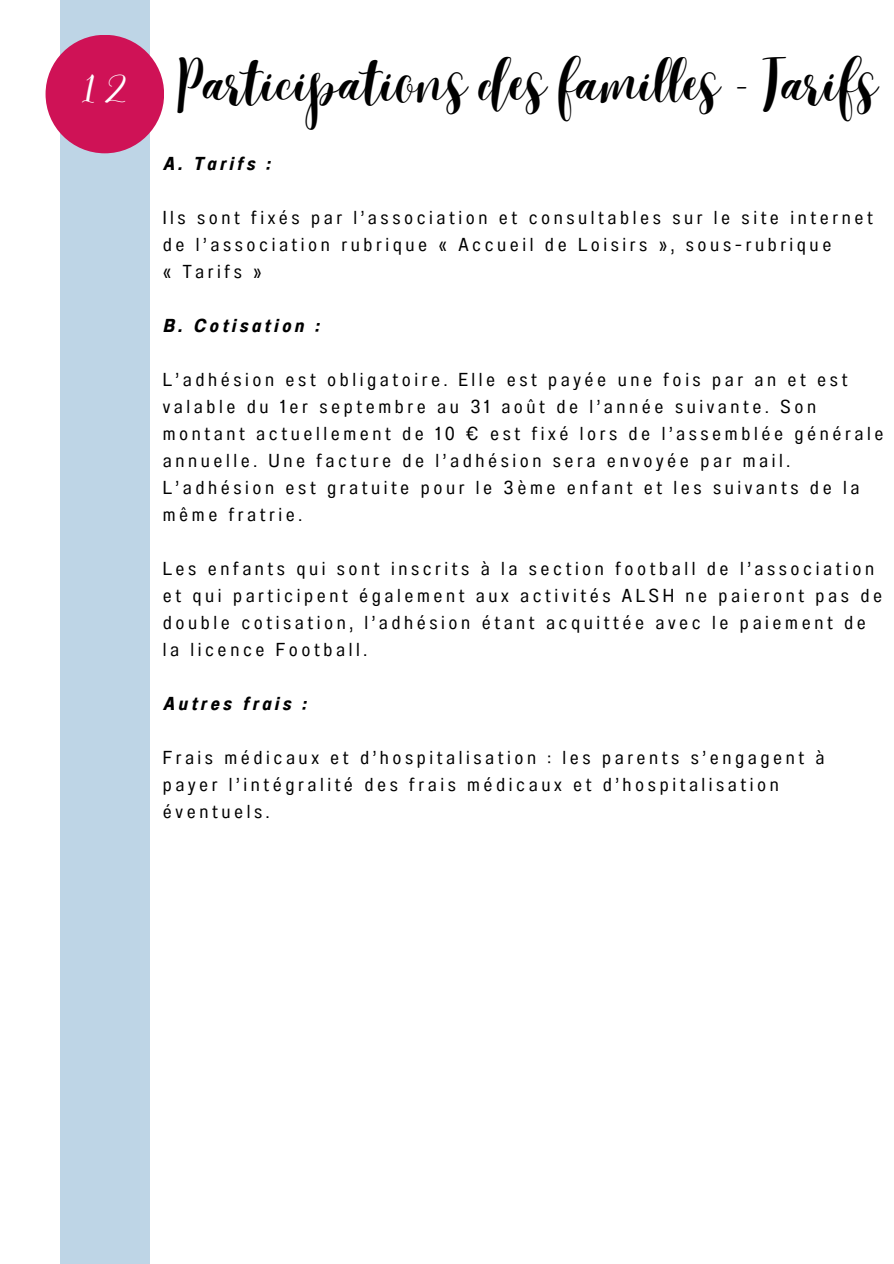
<style>
.page{position:relative;width:894px;height:1264px;background:#fff}
.page>*{position:absolute;margin:0;border:0;box-sizing:border-box;transform-origin:0 0}
.t1{font:300 48px "Best";color:#000}
.t2{font:47.1px "Daydream";color:#fff}
.t3{font:18.75px/27px "Anantason Wd 75";letter-spacing:.19em;color:#000}
.t4{font:18.75px "Anantason Bold Wd 75 It";letter-spacing:.19em;color:#000}
</style>
<div class="page">
<div style="left:60px;top:0;width:89px;height:1263px;background:#bed5e6"></div>
<div style="left:46px;top:35px;width:118px;height:118px;background:#cf1256;border-radius:50%"></div>
<p class="t2" style="left:82px;top:60px;width:47px">12</p>
<p class="t1" style="left:177px;top:56px;width:701px">Participations des familles - Tarifs</p>
<h1 class="t4" style="left:163px;top:152px;width:108px">A. Tarifs :</h1>
<h2 class="t3" style="left:163px;top:204px;width:711px">Ils sont fixés par l’association et consultables sur le site internet de l’association rubrique « Accueil de Loisirs », sous-rubrique<br>« Tarifs »</h2>
<p class="t4" style="left:163px;top:314px;width:157px">B. Cotisation :</p>
<h2 class="t3" style="left:163px;top:366px;width:722px">L’adhésion est obligatoire. Elle est payée une fois par an et est valable du 1er septembre au 31 août de l’année suivante. Son montant actuellement de 10 € est fixé lors de l’assemblée générale annuelle. Une facture de l’adhésion sera envoyée par mail.<br>L’adhésion est gratuite pour le 3ème enfant et les suivants de la même fratrie.</h2>
<p class="t3" style="left:163px;top:555px;width:720px">Les enfants qui sont inscrits à la section football de l’association et qui participent également aux activités ALSH ne paieront pas de double cotisation, l’adhésion étant acquittée avec le paiement de la licence Football.</p>
<p class="t4" style="left:163px;top:692px;width:144px">Autres frais :</p>
<h2 class="t3" style="left:163px;top:744px;width:663px">Frais médicaux et d’hospitalisation : les parents s’engagent à payer l’intégralité des frais médicaux et d’hospitalisation éventuels.</h2>
</div>
